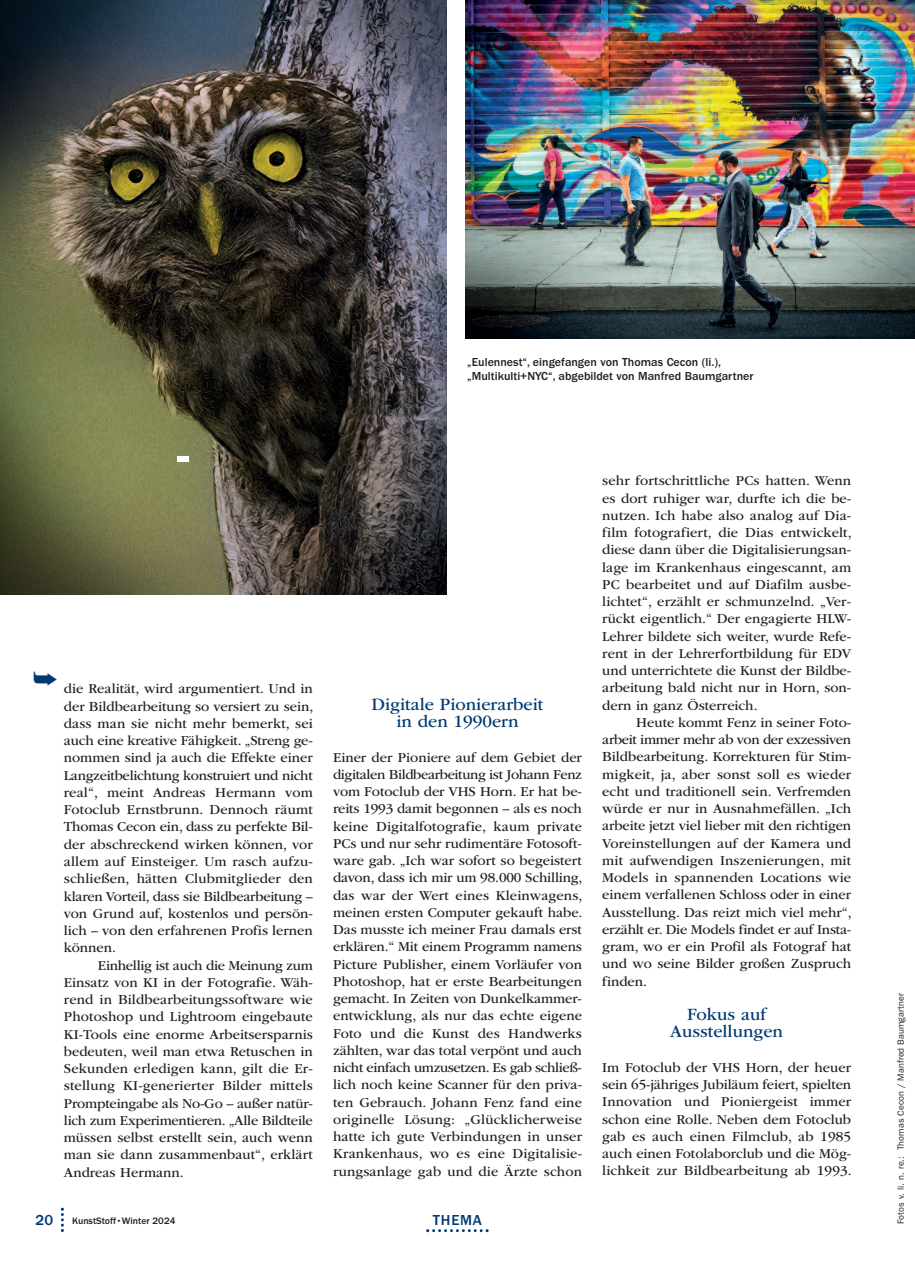
<style>
.page{position:relative;width:915px;height:1263px;background:#fff}
.page>*{position:absolute;margin:0;border:0;box-sizing:border-box;transform-origin:0 0}
.t1{font:18px/17.2px "ITC Garamond Std";color:#013874;text-align:center}
.t2{font:500 15px "ITC Franklin Gothic Std";letter-spacing:.05em;color:#013874}
.t3{font:14.25px/17.2px "ITC Garamond Std";color:#231f20;text-align:justify}
.t4{font:500 12px/13.5px "ITC Franklin Gothic Std";color:#231f20}
.t5{font:500 9.75px "ITC Franklin Gothic Std";color:#231f20}
.t6{font:9px "ITC Franklin Gothic Std";letter-spacing:.01em;color:#231f20}
</style>
<div class="page">
<svg style="left:61px;top:1208px;width:3px;height:24px"></svg>
<svg style="left:426px;top:1229px;width:62px;height:3px"></svg>
<img style="left:465px;top:0;width:449px;height:338px">
<img style="left:0;top:0;width:446px;height:594px">
<div style="left:177px;top:456px;width:11px;height:5px;background:#fff"></div>
<p class="t4" style="left:467px;top:357px;width:287px">„Eulennest“, eingefangen von Thomas Cecon (li.), „Multikulti+NYC“, abgebildet von Manfred Baumgartner</p>
<p class="t3" style="left:64px;top:681px;width:251px">die Realität, wird argumentiert. Und in der Bildbearbeitung so versiert zu sein, dass man sie nicht mehr bemerkt, sei auch eine kreative Fähigkeit. „Streng ge&shy;nommen sind ja auch die Effekte einer Langzeitbelichtung konstruiert und nicht real“, meint Andreas Hermann vom Fotoclub Ernstbrunn. Dennoch räumt Thomas Cecon ein, dass zu perfekte Bil&shy;der abschreckend wirken können, vor allem auf Einsteiger. Um rasch aufzu&shy;schließen, hätten Clubmitglieder den klaren Vorteil, dass sie Bildbearbeitung – von Grund auf, kostenlos und persön&shy;lich – von den erfahrenen Profis lernen können.</p>
<p class="t3" style="left:64px;top:957px;width:250px;text-indent:34px">Einhellig ist auch die Meinung zum Einsatz von KI in der Fotografie. Wäh&shy;rend in Bildbearbeitungssoftware wie Photoshop und Lightroom eingebaute KI-Tools eine enorme Arbeitsersparnis bedeuten, weil man etwa Retuschen in Sekunden erledigen kann, gilt die Er&shy;stellung KI-generierter Bilder mittels Prompteingabe als No-Go – außer natür&shy;lich zum Experimentieren. „Alle Bildteile müssen selbst erstellt sein, auch wenn man sie dann zusammenbaut“, erklärt Andreas Hermann.</p>
<p class="t1" style="left:371px;top:697px;width:173px">Digitale Pionierarbeit in den 1990ern</p>
<p class="t3" style="left:333px;top:750px;width:251px">Einer der Pioniere auf dem Gebiet der digitalen Bildbearbeitung ist Johann Fenz vom Fotoclub der VHS Horn. Er hat be&shy;reits 1993 damit begonnen – als es noch keine Digitalfotografie, kaum private PCs und nur sehr rudimentäre Fotosoft&shy;ware gab. „Ich war sofort so begeistert davon, dass ich mir um 98.000 Schilling, das war der Wert eines Kleinwagens, meinen ersten Computer gekauft habe.<br>Das musste ich meiner Frau damals erst erklären.“ Mit einem Programm namens Picture Publisher, einem Vorläufer von Photoshop, hat er erste Bearbeitungen gemacht. In Zeiten von Dunkelkammer&shy;entwicklung, als nur das echte eigene Foto und die Kunst des Handwerks zählten, war das total verpönt und auch nicht einfach umzusetzen. Es gab schließ&shy;lich noch keine Scanner für den priva&shy;ten Gebrauch. Johann Fenz fand eine originelle Lösung: „Glücklicherweise hatte ich gute Verbindungen in unser Krankenhaus, wo es eine Digitalisie&shy;rungsanlage gab und die Ärzte schon</p>
<p class="t3" style="left:602px;top:473px;width:251px">sehr fortschrittliche PCs hatten. Wenn es dort ruhiger war, durfte ich die be&shy;nutzen. Ich habe also analog auf Dia&shy;film fotografiert, die Dias entwickelt, diese dann über die Digitalisierungsan&shy;lage im Krankenhaus eingescannt, am PC bearbeitet und auf Diafilm ausbe&shy;lichtet“, erzählt er schmunzelnd. „Ver&shy;rückt eigentlich.“ Der engagierte HLW-Lehrer bildete sich weiter, wurde Refe&shy;rent in der Lehrerfortbildung für EDV und unterrichtete die Kunst der Bildbe&shy;arbeitung bald nicht nur in Horn, son&shy;dern in ganz Österreich.</p>
<p class="t3" style="left:602px;top:715px;width:251px;text-indent:34px">Heute kommt Fenz in seiner Foto&shy;arbeit immer mehr ab von der exzessiven Bildbearbeitung. Korrekturen für Stim&shy;migkeit, ja, aber sonst soll es wieder echt und traditionell sein. Verfremden würde er nur in Ausnahmefällen. „Ich arbeite jetzt viel lieber mit den richtigen Voreinstellungen auf der Kamera und mit aufwendigen Inszenierungen, mit Models in spannenden Locations wie einem verfallenen Schloss oder in einer Ausstellung. Das reizt mich viel mehr“, erzählt er. Die Models findet er auf Insta&shy;gram, wo er ein Profil als Fotograf hat und wo seine Bilder großen Zuspruch finden.</p>
<p class="t1" style="left:670px;top:1007px;width:114px">Fokus auf<br>Ausstellungen</p>
<p class="t3" style="left:602px;top:1060px;width:251px">Im Fotoclub der VHS Horn, der heuer sein 65-jähriges Jubiläum feiert, spielten Innovation und Pioniergeist immer schon eine Rolle. Neben dem Fotoclub gab es auch einen Filmclub, ab 1985 auch einen Fotolaborclub und die Mög&shy;lichkeit zur Bildbearbeitung ab 1993.</p>
<p class="t2" style="left:36px;top:1215px;width:19px">20</p>
<p class="t5" style="left:72px;top:1217px;width:105px">KunstStoff•Winter 2024</p>
<p class="t2" style="left:433px;top:1215px;width:50px">THEMA</p>
<p class="t6" style="left:897px;top:1224px;width:232px;rotate:-90deg">Fotos v. li. n. re.: Thomas Cecon / Manfred Baumgartner</p>
</div>
